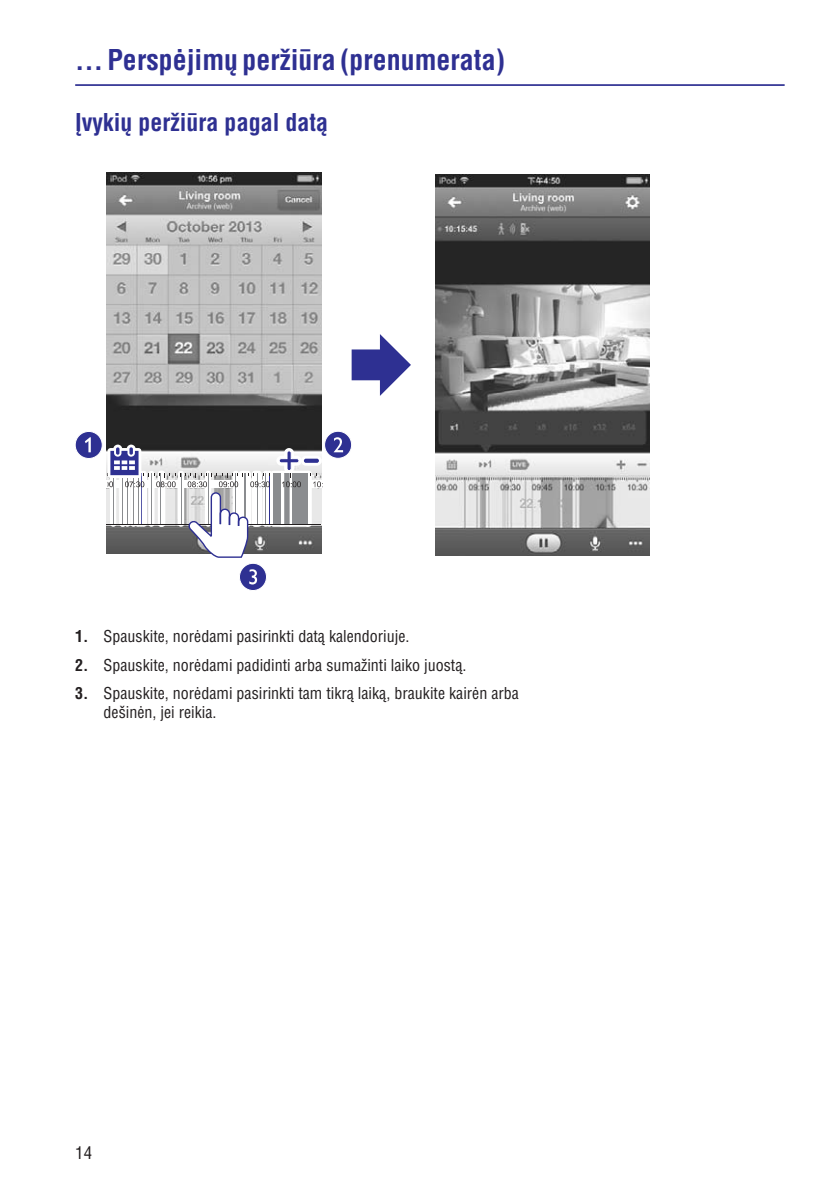
<style>
.page{position:relative;width:840px;height:1191px;background:#fff}
.page>*{position:absolute;margin:0;border:0;box-sizing:border-box;transform-origin:0 0}
.t1{font:700 28px "Rim Helvetica Condensed";color:#2e3092}
.t2{font:700 24px "Rim Helvetica Condensed";color:#2e3092}
.t3{font:17px "Rim Helvetica Condensed";color:#231f20}
.t4{font:16px/28.8px "Rim Helvetica Condensed";color:#231f20}
.t5{font:700 16px/28.8px "Rim Helvetica Condensed";color:#231f20;text-align:justify}
</style>
<div class="page">
<hr style="left:75px;top:84px;width:709px;height:2px;background:#2e3092">
<svg style="left:351px;top:334px;width:60px;height:62px"></svg>
<img style="left:435px;top:174px;width:214px;height:381px">
<img style="left:106px;top:172px;width:215px;height:381px">
<div style="left:103px;top:480px;width:227px;height:8px;background:#fff"></div>
<div style="left:301px;top:456px;width:20px;height:9px;border:6px solid #fff;border-radius:2px"></div>
<div style="left:304px;top:458px;width:15px;height:5px;background:#2e3092;border-radius:2px"></div>
<div style="left:289px;top:471px;width:21px;height:56px;border:6px solid #fff"></div>
<div style="left:292px;top:473px;width:15px;height:51px;background:#8a8c8f"></div>
<div style="left:126px;top:444px;width:10px;height:13px;border:6px solid #fff;border-radius:2px"></div>
<div style="left:113px;top:444px;width:9px;height:13px;border:6px solid #fff;border-radius:2px"></div>
<hr style="left:106px;top:524px;width:215px;height:1px;background:#231f20">
<svg style="left:310px;top:473px;width:13px;height:14px"></svg>
<svg style="left:106px;top:445px;width:198px;height:113px"></svg>
<div style="left:324px;top:431px;width:27px;height:27px;background:#2e3092;border-radius:50%"></div>
<div style="left:324px;top:431px;width:28px;height:28px;border:1px solid #fff;border-radius:50%"></div>
<div style="left:239px;top:563px;width:27px;height:27px;background:#2e3092;border-radius:50%"></div>
<div style="left:239px;top:563px;width:28px;height:28px;border:1px solid #fff;border-radius:50%"></div>
<svg style="left:249px;top:569px;width:8px;height:15px"></svg>
<div style="left:75px;top:431px;width:27px;height:27px;background:#2e3092;border-radius:50%"></div>
<div style="left:75px;top:431px;width:28px;height:28px;border:1px solid #fff;border-radius:50%"></div>
<svg style="left:85px;top:437px;width:6px;height:15px"></svg>
<svg style="left:334px;top:437px;width:9px;height:15px"></svg>
<h1 class="t1" style="left:75px;top:49px;width:431px">... Perspëjimø perþiûra (prenumerata)</h1>
<h2 class="t2" style="left:75px;top:113px;width:254px">Ávykiø perþiûra pagal datà</h2>
<p class="t5" style="left:75px;top:623px;width:15px">1.<br>2.<br>3.</p>
<p class="t4" style="left:103px;top:623px;width:416px">Spauskite, norëdami pasirinkti datà kalendoriuje.<br>Spauskite, norëdami padidinti arba sumaþinti laiko juostà.<br>Spauskite, norëdami pasirinkti tam tikrà laikà, braukite kairën arba</p>
<p class="t4" style="left:103px;top:699px;width:114px">deðinën, jei reikia.</p>
<p class="t3" style="left:75px;top:1146px;width:18px">14</p>
</div>
